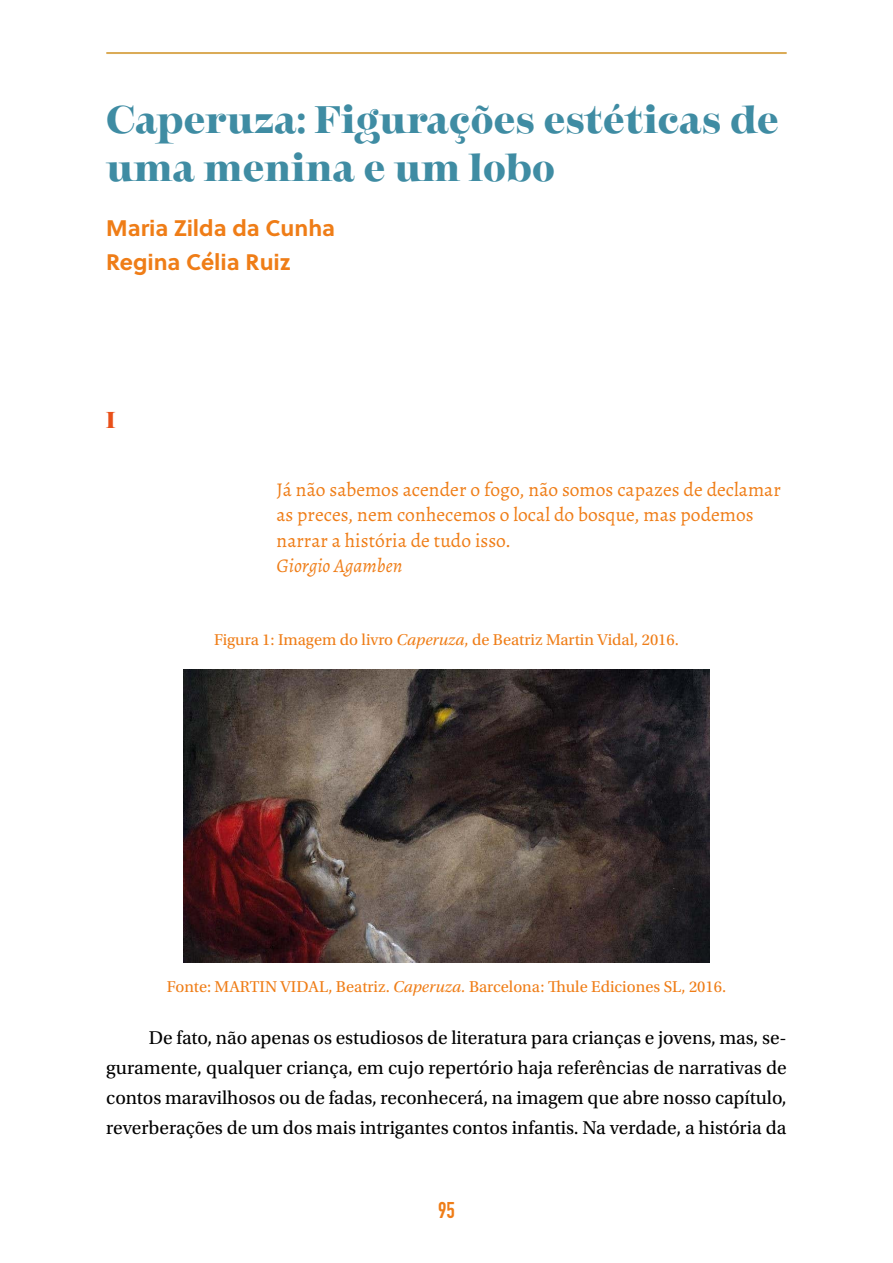
<style>
.page{position:relative;width:893px;height:1263px;background:#fff}
.page>*{position:absolute;margin:0;border:0;box-sizing:border-box;transform-origin:0 0}
.t1{font:900 37.5px/48px "Temeraire Display";color:#3f8ca3}
.t2{font:700 22.5px/33.8px "Soleil";color:#ef7d17}
.t3{font:700 22.5px "DIN Condensed";color:#ef7d17}
.t4{font:900 22.5px "Temeraire Display";color:#e95019}
.t5{font:19.5px/30px "Utopia Std";color:#000;text-align:justify}
.t6{font:19.5px/25.5px "Alegreya";color:#ef7d17}
.t7{font:italic 19.5px "Alegreya";color:#ef7d17}
.t8{font:16.5px "Utopia Std";color:#ef7d17}
.s1{font-style:italic}
</style>
<div class="page">
<hr style="left:106px;top:52px;width:681px;height:1px;background:#daa953">
<hr style="left:106px;top:53px;width:681px;height:1px;background:#daa953">
<img style="left:184px;top:670px;width:525px;height:292px">
<h1 class="t1" style="left:106px;top:96px;width:674px">Caperuza: Figurações estéticas de uma menina e um lobo</h1>
<p class="t2" style="left:106px;top:210px;width:230px">Maria Zilda da Cunha<br>Regina Célia Ruiz</p>
<p class="t4" style="left:106px;top:405px;width:11px">I</p>
<p class="t6" style="left:276px;top:477px;width:506px">Já não sabemos acender o fogo, não somos capazes de declamar as preces, nem conhecemos o local do bosque, mas podemos narrar a história de tudo isso.</p>
<p class="t7" style="left:276px;top:554px;width:128px">Giorgio Agamben</p>
<p class="t8" style="left:214px;top:630px;width:466px">Figura 1: Imagem do livro <span class="s1">Caperuza</span>, de Beatriz Martin Vidal, 2016.</p>
<p class="t8" style="left:167px;top:978px;width:561px">Fonte: MARTIN VIDAL, Beatriz. <span class="s1">Caperuza.</span> Barcelona: Thule Ediciones SL, 2016.</p>
<p class="t5" style="left:106px;top:1023px;width:682px;text-indent:43px">De fato, não apenas os estudiosos de literatura para crianças e jovens, mas, se&shy;guramente, qualquer criança, em cujo repertório haja referências de narrativas de contos maravilhosos ou de fadas, reconhecerá, na imagem que abre nosso capítulo, reverberações de um dos mais intrigantes contos infantis. Na verdade, a história da</p>
<p class="t3" style="left:438px;top:1195px;width:18px">95</p>
</div>
